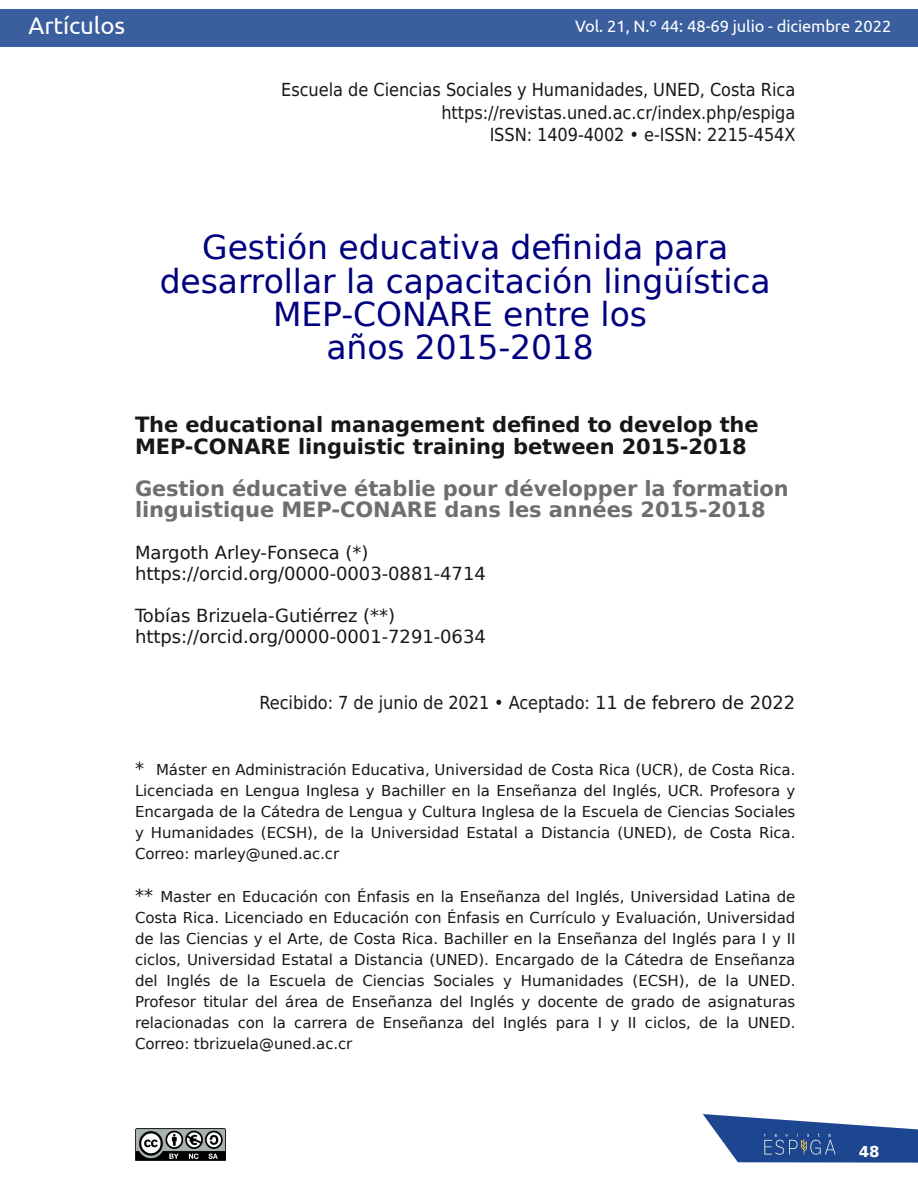
<style>
.page{position:relative;width:918px;height:1188px;background:#fff}
.page>*{position:absolute;margin:0;border:0;box-sizing:border-box;transform-origin:0 0}
.t1{font:33px/33.5px "DejaVu Sans";color:#010180;text-align:center}
.t2{font:24px "Ubuntu";letter-spacing:-.005em;color:#fff}
.t3{font:700 21px/21.8px "DejaVu Sans";letter-spacing:-.005em;color:#6f6e6e}
.t4{font:700 21px/21.6px "DejaVu Sans";letter-spacing:-.005em;color:#181715}
.t5{font:18px/22.5px "DejaVu Sans Condensed";letter-spacing:-.005em;color:#181715;text-align:right}
.t6{font:18px/21px "DejaVu Sans";letter-spacing:-.005em;color:#181715}
.t7{font:16.5px "Ubuntu";letter-spacing:-.005em;color:#fff}
.t8{font:15px/21px "DejaVu Sans";letter-spacing:-.005em;color:#181715;text-align:justify}
.t9{font:700 15px "DejaVu Sans";color:#fff}
.s1{font-family:"DejaVu Sans"}
.s2{font-size:18px}
</style>
<div class="page">
<svg style="left:703px;top:1114px;width:215px;height:49px"></svg>
<img style="left:741px;top:1129px;width:118px;height:31px">
<div style="left:0;top:9px;width:918px;height:38px;background:#3a5e9e"></div>
<img style="left:135px;top:1129px;width:90px;height:31px">
<h2 class="t2" style="left:28px;top:12px;width:98px">Artículos</h2>
<p class="t7" style="left:575px;top:17px;width:318px">Vol. 21, N.º 44: 48-69 julio - diciembre 2022</p>
<p class="t5" style="left:281px;top:79px;width:516px">Escuela de Ciencias Sociales y Humanidades, UNED, Costa Rica https://revistas.uned.ac.cr/index.php/espiga<br>ISSN: 1409-4002 • e-ISSN: 2215-454X</p>
<h1 class="t1" style="left:160px;top:231px;width:612px">Gestión educativa definida para desarrollar la capacitación lingüística<br>MEP-CONARE entre los<br>años 2015-2018</h1>
<h3 class="t4" style="left:135px;top:414px;width:625px">The educational management defined to develop the<br>MEP-CONARE linguistic training between 2015-2018</h3>
<h3 class="t3" style="left:135px;top:477px;width:655px">Gestion éducative établie pour développer la formation linguistique MEP-CONARE dans les années 2015-2018</h3>
<p class="t6" style="left:135px;top:543px;width:352px">Margoth Arley-Fonseca (*) https://orcid.org/0000-0003-0881-4714</p>
<p class="t6" style="left:135px;top:605px;width:352px">Tobías Brizuela-Gutiérrez (**) https://orcid.org/0000-0001-7291-0634</p>
<p class="t5" style="left:259px;top:692px;width:537px">Recibido: 7 de junio de 2021 • Aceptado: <span class="s1">11 de febrero de 2022</span></p>
<p class="t8" style="left:135px;top:759px;width:662px"><span class="s2">*</span> Máster en Administración Educativa, Universidad de Costa Rica (UCR), de Costa Rica.<br>Licenciada en Lengua Inglesa y Bachiller en la Enseñanza del Inglés, UCR. Profesora y Encargada de la Cátedra de Lengua y Cultura Inglesa de la Escuela de Ciencias Sociales y Humanidades (ECSH), de la Universidad Estatal a Distancia (UNED), de Costa Rica.<br>Correo: marley@uned.ac.cr</p>
<p class="t8" style="left:135px;top:887px;width:662px"><span class="s2">**</span> Master en Educación con Énfasis en la Enseñanza del Inglés, Universidad Latina de Costa Rica. Licenciado en Educación con Énfasis en Currículo y Evaluación, Universidad de las Ciencias y el Arte, de Costa Rica. Bachiller en la Enseñanza del Inglés para I y II ciclos, Universidad Estatal a Distancia (UNED). Encargado de la Cátedra de Enseñanza del Inglés de la Escuela de Ciencias Sociales y Humanidades (ECSH), de la UNED.<br>Profesor titular del área de Enseñanza del Inglés y docente de grado de asignaturas relacionadas con la carrera de Enseñanza del Inglés para I y II ciclos, de la UNED.<br>Correo: tbrizuela@uned.ac.cr</p>
<p class="t9" style="left:859px;top:1143px;width:22px">48</p>
</div>
